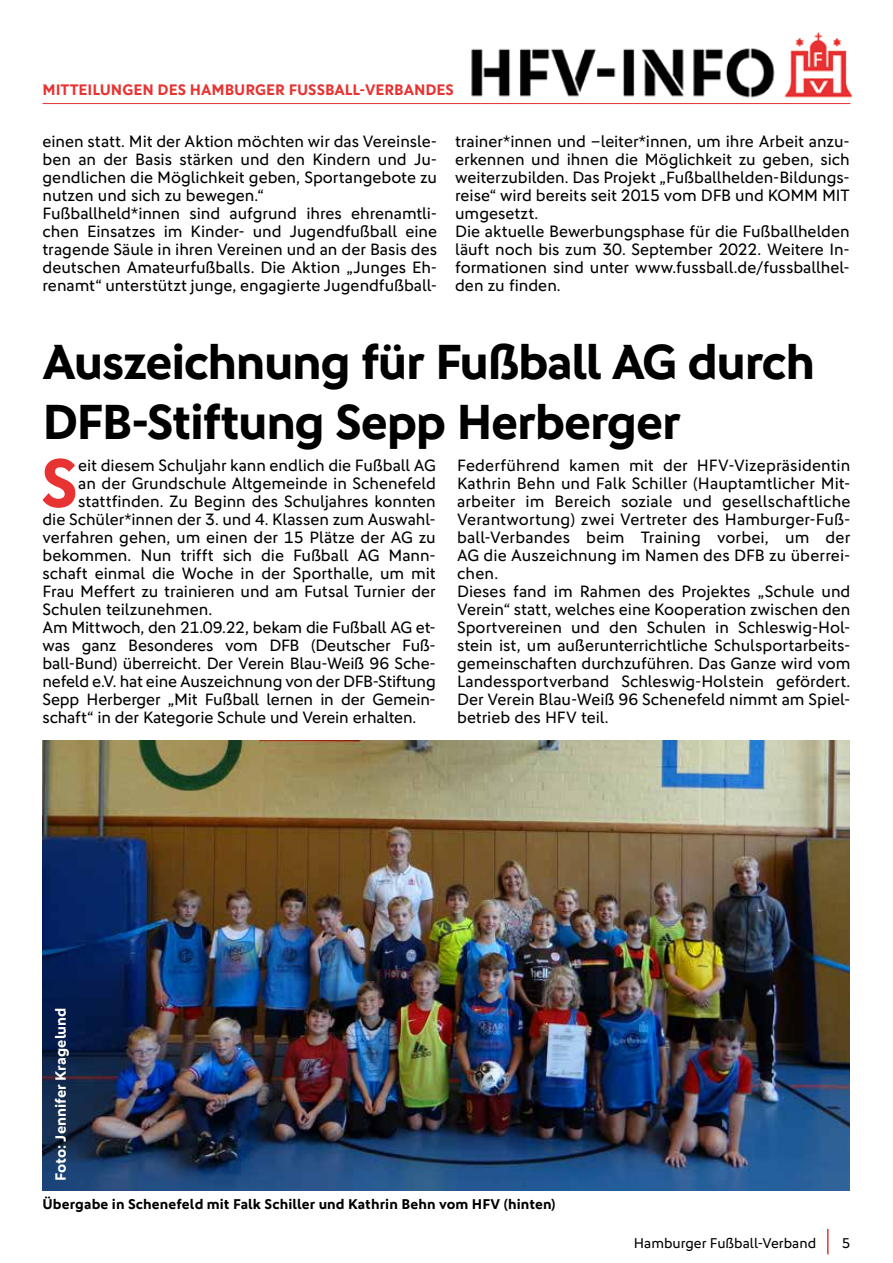
<style>
.page{position:relative;width:893px;height:1263px;background:#fff}
.page>*{position:absolute;margin:0;border:0;box-sizing:border-box;transform-origin:0 0}
.t1{font:700 68.7px "DFB Sans";color:#e73433}
.t2{font:700 49.5px/59.4px "DFB Sans";letter-spacing:-.03em;color:#000}
.t3{font:16.5px/18px "DFB Sans";color:#000}
.t4{font:700 15.3px "DFB Sans";color:#e73433}
.t5{font:700 15px "DFB Sans";color:#fff}
.t6{font:700 14.25px "DFB Sans";letter-spacing:.005em;color:#000}
.t7{font:14.25px "DFB Sans";color:#000}
</style>
<div class="page">
<hr style="left:827px;top:1229px;width:2px;height:25px;background:#e73433">
<hr style="left:43px;top:103px;width:807px;height:1px;background:#e73433">
<img style="left:471px;top:32px;width:382px;height:66px">
<img style="left:43px;top:741px;width:807px;height:450px">
<p class="t4" style="left:43px;top:80px;width:413px">MITTEILUNGEN DES HAMBURGER FUSSBALL-VERBANDES</p>
<p class="t3" style="left:43px;top:132px;width:396px">einen statt. Mit der Aktion möchten wir das Vereinsle&shy;ben an der Basis stärken und den Kindern und Ju&shy;gendlichen die Möglichkeit geben, Sportangebote zu nutzen und sich zu bewegen.“<br>Fußballheld*innen sind aufgrund ihres ehrenamtli&shy;chen Einsatzes im Kinder- und Jugendfußball eine tragende Säule in ihren Vereinen und an der Basis des deutschen Amateurfußballs. Die Aktion „Junges Eh&shy;renamt“ unterstützt junge, engagierte Jugendfußball-</p>
<p class="t3" style="left:455px;top:132px;width:396px">trainer*innen und –leiter*innen, um ihre Arbeit anzu&shy;erkennen und ihnen die Möglichkeit zu geben, sich weiterzubilden. Das Projekt „Fußballhelden-Bildungs&shy;reise“ wird bereits seit 2015 vom DFB und KOMM MIT umgesetzt.<br>Die aktuelle Bewerbungsphase für die Fußballhelden läuft noch bis zum 30. September 2022. Weitere In&shy;formationen sind unter www.fussball.de/fussballhel&shy;den zu finden.</p>
<h2 class="t2" style="left:43px;top:331px;width:774px">Auszeichnung für Fußball AG durch<br>DFB-Stiftung Sepp Herberger</h2>
<h1 class="t1" style="left:41px;top:442px;width:39px">S</h1>
<p class="t3" style="left:78px;top:456px;width:359px">eit diesem Schuljahr kann endlich die Fußball AG</p>
<p class="t3" style="left:457px;top:456px;width:395px">Federführend kamen mit der HFV-Vizepräsidentin Kathrin Behn und Falk Schiller (Hauptamtlicher Mit&shy;arbeiter im Bereich soziale und gesellschaftliche Verantwortung) zwei Vertreter des Hamburger-Fuß&shy;ball-Verbandes beim Training vorbei, um der AG die Auszeichnung im Namen des DFB zu überrei&shy;chen.<br>Dieses fand im Rahmen des Projektes „Schule und Verein“ statt, welches eine Kooperation zwischen den Sportvereinen und den Schulen in Schleswig-Hol&shy;stein ist, um außerunterrichtliche Schulsportarbeits&shy;gemeinschaften durchzuführen. Das Ganze wird vom Landessportverband Schleswig-Holstein gefördert.<br>Der Verein Blau-Weiß 96 Schenefeld nimmt am Spiel&shy;betrieb des HFV teil.</p>
<p class="t3" style="left:78px;top:474px;width:359px">an der Grundschule Altgemeinde in Schenefeld</p>
<p class="t3" style="left:78px;top:492px;width:359px">stattfinden. Zu Beginn des Schuljahres konnten</p>
<p class="t3" style="left:43px;top:510px;width:395px">die Schüler*innen der 3. und 4. Klassen zum Auswahl-</p>
<p class="t3" style="left:43px;top:528px;width:395px">verfahren gehen, um einen der 15 Plätze der AG zu</p>
<p class="t3" style="left:43px;top:546px;width:395px">bekommen. Nun trifft sich die Fußball AG Mann-</p>
<p class="t3" style="left:43px;top:564px;width:395px">schaft einmal die Woche in der Sporthalle, um mit</p>
<p class="t3" style="left:43px;top:582px;width:395px">Frau Meffert zu trainieren und am Futsal Turnier der</p>
<p class="t3" style="left:43px;top:600px;width:171px">Schulen teilzunehmen.</p>
<p class="t3" style="left:43px;top:618px;width:395px">Am Mittwoch, den 21.09.22, bekam die Fußball AG et-</p>
<p class="t3" style="left:43px;top:636px;width:395px">was ganz Besonderes vom DFB (Deutscher Fuß-</p>
<p class="t3" style="left:43px;top:654px;width:395px">ball-Bund) überreicht. Der Verein Blau-Weiß 96 Sche-</p>
<p class="t3" style="left:43px;top:672px;width:395px">nefeld e.V. hat eine Auszeichnung von der DFB-Stiftung</p>
<p class="t3" style="left:43px;top:690px;width:395px">Sepp Herberger „Mit Fußball lernen in der Gemein-</p>
<p class="t3" style="left:43px;top:708px;width:375px">schaft“ in der Kategorie Schule und Verein erhalten.</p>
<p class="t5" style="left:52px;top:1181px;width:175px;rotate:-90deg">Foto: Jennifer Kragelund</p>
<p class="t6" style="left:43px;top:1195px;width:514px">Übergabe in Schenefeld mit Falk Schiller und Kathrin Behn vom HFV (hinten)</p>
<p class="t7" style="left:634px;top:1235px;width:184px">Hamburger Fußball-Verband</p>
<p class="t7" style="left:842px;top:1235px;width:10px">5</p>
</div>
